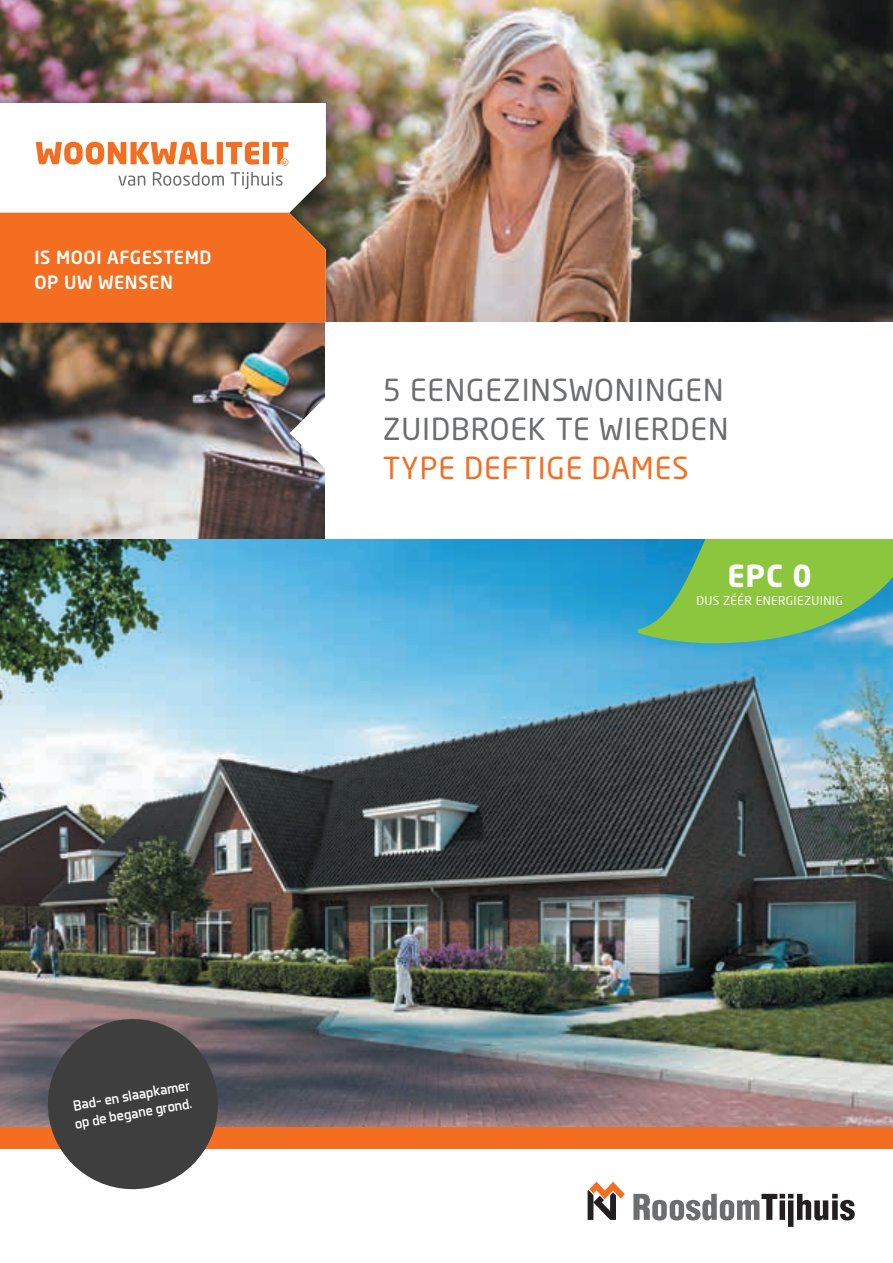
<style>
.page{position:relative;width:893px;height:1263px;background:#fff}
.page>*{position:absolute;margin:0;border:0;box-sizing:border-box;transform-origin:0 0}
.t1{font:30px/39px "Neo Sans Std";letter-spacing:.03em;color:#6c6d70}
.t2{font:30px "Neo Sans Std";letter-spacing:.03em;color:#f36e21}
.t3{font:700 30px "Neo Sans Std";color:#fff}
.t4{font:500 18px/24.3px "Neo Sans Std";letter-spacing:.03em;color:#fff}
.t5{font:15px/18px "Aero Matics";color:#fff}
.t6{font:12px "Neo Sans Std";letter-spacing:.03em;color:#fff}
.t7{font:700 3.75px "Neo Sans Std";color:#f26f23}
</style>
<div class="page">
<img style="left:0;top:0;width:893px;height:539px">
<svg style="left:290px;top:397px;width:36px;height:72px"></svg>
<img style="left:0;top:539px;width:893px;height:588px">
<div style="left:0;top:89px;width:340px;height:248px;background:#231f20;opacity:.75"></div>
<svg style="left:0;top:103px;width:326px;height:219px"></svg>
<div style="left:0;top:1127px;width:893px;height:21px;background:#f36e21"></div>
<svg style="left:638px;top:539px;width:255px;height:104px;background:#72ba67"></svg>
<div style="left:326px;top:322px;width:567px;height:217px;background:#fff"></div>
<svg style="left:588px;top:1182px;width:37px;height:38px"></svg>
<svg style="left:633px;top:1194px;width:222px;height:33px"></svg>
<svg style="left:41px;top:1012px;width:184px;height:178px;background:#605b5b"></svg>
<p class="t4" style="left:34px;top:245px;width:179px">IS MOOI AFGESTEMD<br>OP UW WENSEN</p>
<p class="t7" style="left:282px;top:160px;width:6px">RT</p>
<p class="t1" style="left:383px;top:370px;width:347px">5 EENGEZINSWONINGEN<br>ZUIDBROEK TE WIERDEN</p>
<p class="t2" style="left:383px;top:450px;width:307px">TYPE DEFTIGE DAMES</p>
<p class="t3" style="left:727px;top:557px;width:86px">EPC 0</p>
<p class="t6" style="left:696px;top:593px;width:148px">DUS ZÉÉR ENERGIEZUINIG</p>
<p class="t5" style="left:70px;top:1097px;width:122px;rotate:-10deg">Bad- en slaapkamer op de begane grond.</p>
</div>
